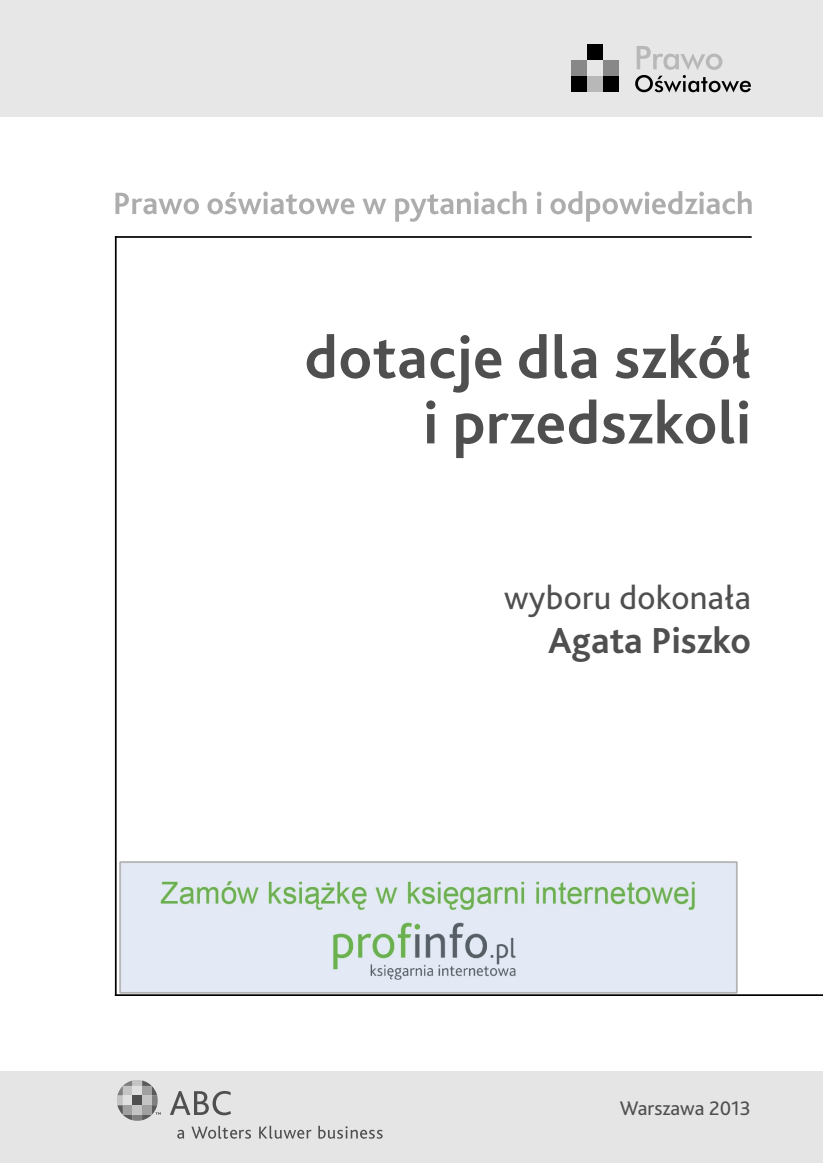
<style>
.page{position:relative;width:823px;height:1163px;background:#fff}
.page>*{position:absolute;margin:0;border:0;box-sizing:border-box;transform-origin:0 0}
.t1{font:700 61.8px/65.4px "Bliss 2";letter-spacing:.01em;color:#4f4f4f;text-align:right}
.t2{font:700 37.8px "Bliss 2";color:#4f4f4f}
.t3{font:34.4px "Bliss 2";letter-spacing:.01em;color:#4f4f4f}
.t4{font:20.6px "Bliss 2";color:#4f4f4f}
</style>
<div class="page">
<div style="left:0;top:1070px;width:822px;height:92px;background:#e5e5e5"></div>
<div style="left:0;top:0;width:822px;height:116px;background:#e7e7e7"></div>
<svg style="left:115px;top:191px;width:636px;height:31px"></svg>
<hr style="left:115px;top:236px;width:1px;height:759px;background:#000">
<hr style="left:115px;top:994px;width:707px;height:1px;background:#000">
<hr style="left:115px;top:236px;width:636px;height:2px;background:#000">
<svg style="left:117px;top:1080px;width:44px;height:40px"></svg>
<svg style="left:177px;top:1129px;width:7px;height:9px"></svg>
<svg style="left:191px;top:1125px;width:60px;height:13px"></svg>
<svg style="left:259px;top:1125px;width:52px;height:13px"></svg>
<svg style="left:318px;top:1125px;width:64px;height:13px"></svg>
<svg style="left:170px;top:1091px;width:61px;height:24px"></svg>
<svg style="left:635px;top:46px;width:115px;height:46px"></svg>
<div style="left:570px;top:76px;width:16px;height:16px;background:#000"></div>
<div style="left:602px;top:76px;width:16px;height:16px;background:#000"></div>
<div style="left:586px;top:44px;width:16px;height:16px;background:#000"></div>
<div style="left:602px;top:60px;width:16px;height:16px;background:#888"></div>
<div style="left:570px;top:60px;width:16px;height:16px;background:#888"></div>
<div style="left:586px;top:76px;width:16px;height:16px;background:#b8b8b8"></div>
<img style="left:120px;top:861px;width:616px;height:132px">
<p class="t1" style="left:304px;top:330px;width:447px">dotacje dla szkół i przedszkoli</p>
<p class="t3" style="left:504px;top:584px;width:248px">wyboru dokonała</p>
<p class="t2" style="left:548px;top:626px;width:204px">Agata Piszko</p>
<p class="t4" style="left:619px;top:1100px;width:132px">Warszawa 2013</p>
</div>
